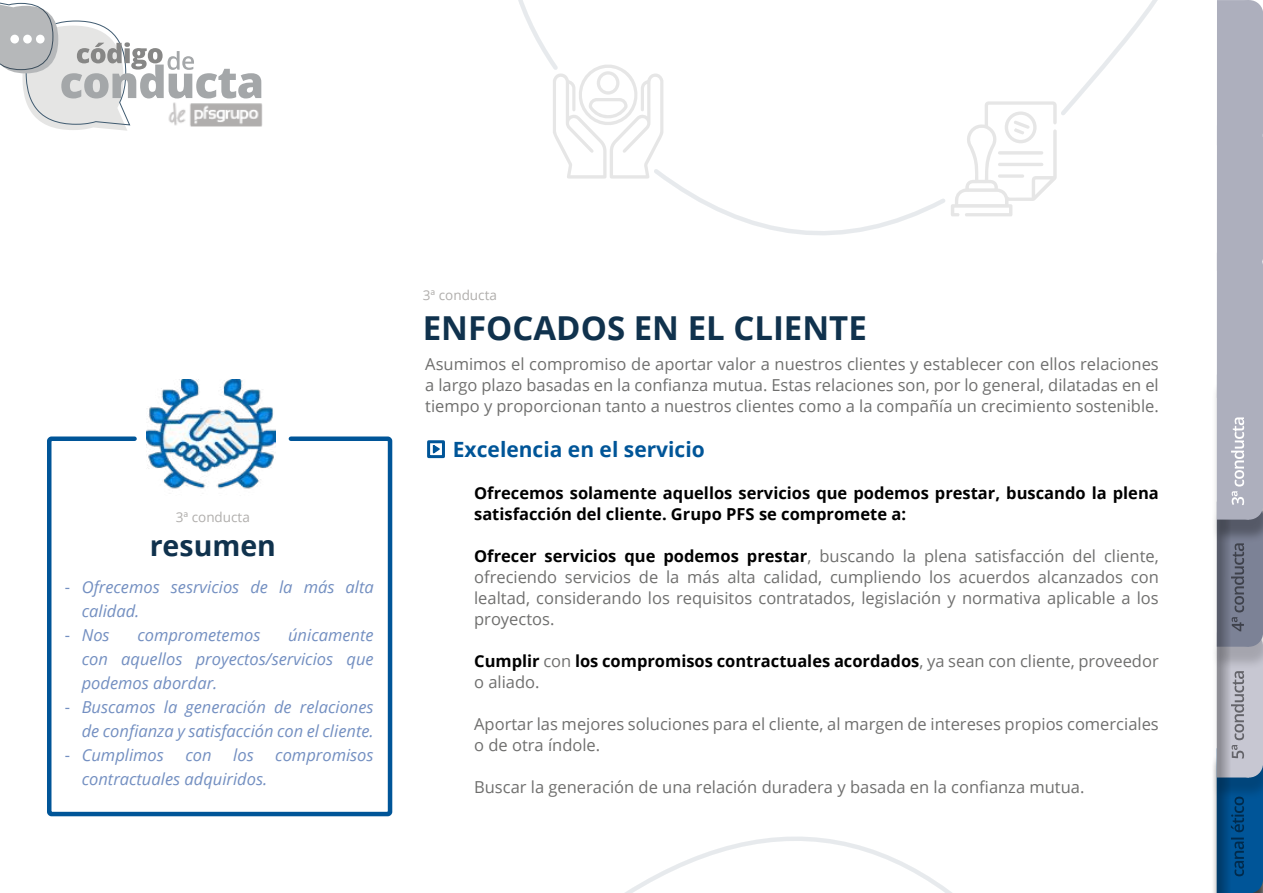
<style>
.page{position:relative;width:1263px;height:893px;background:#fff}
.page>*{position:absolute;margin:0;border:0;box-sizing:border-box;transform-origin:0 0}
.t1{font:700 33px "Open Sans";color:#10324d}
.t2{font:700 28.5px "Open Sans";color:#10324d}
.t3{font:700 21px "Open Sans";color:#005598}
.t4{font:16.5px/21px "Open Sans";color:#6f6f6e;text-align:justify}
.t5{font:italic 16.5px/24px "Open Sans";color:#738fc1}
.t6{font:700 16.5px/21px "Open Sans";color:#000}
.t7{font:13.5px "Open Sans";color:#b0aeac}
.s1{font-style:normal}
.s2{font-weight:700;color:#000}
.s3{font-weight:400;color:#6f6f6e}
</style>
<div class="page">
<div style="left:47px;top:436px;width:345px;height:380px;border:4px solid #005598;border-radius:2px"></div>
<div style="left:1212px;top:638px;width:51px;height:162px;background:#000;opacity:.19"></div>
<div style="left:1226px;top:646px;width:37px;height:118px;background:#c7c7d2"></div>
<div style="left:1217px;top:632px;width:32px;height:145px;background:#c7c7d2"></div>
<div style="left:1235px;top:750px;width:28px;height:27px;background:#c7c7d2;border-radius:50%"></div>
<div style="left:1212px;top:507px;width:51px;height:162px;background:#000;opacity:.17"></div>
<div style="left:1226px;top:515px;width:37px;height:118px;background:#7c8296"></div>
<div style="left:1217px;top:502px;width:32px;height:145px;background:#7c8296"></div>
<div style="left:1235px;top:619px;width:28px;height:28px;background:#7c8296;border-radius:50%"></div>
<svg style="left:1231px;top:671px;width:13px;height:87px"></svg>
<div style="left:1212px;top:380px;width:51px;height:162px;background:#000;opacity:.31"></div>
<div style="left:1226px;top:388px;width:37px;height:118px;background:#adafbd"></div>
<div style="left:1217px;top:375px;width:32px;height:145px;background:#adafbd"></div>
<div style="left:1235px;top:492px;width:28px;height:28px;background:#adafbd;border-radius:50%"></div>
<div style="left:1226px;top:267px;width:37px;height:117px;background:#adafbd"></div>
<div style="left:1217px;top:253px;width:32px;height:145px;background:#adafbd"></div>
<div style="left:1235px;top:253px;width:28px;height:28px;background:#adafbd;border-radius:50%"></div>
<div style="left:1235px;top:370px;width:28px;height:28px;background:#adafbd;border-radius:50%"></div>
<div style="left:1226px;top:139px;width:37px;height:118px;background:#adafbd"></div>
<div style="left:1217px;top:126px;width:32px;height:145px;background:#adafbd"></div>
<div style="left:1235px;top:126px;width:28px;height:27px;background:#adafbd;border-radius:50%"></div>
<div style="left:1235px;top:243px;width:28px;height:28px;background:#adafbd;border-radius:50%"></div>
<svg style="left:1217px;top:520px;width:14px;height:273px"></svg>
<svg style="left:1231px;top:417px;width:13px;height:88px"></svg>
<svg style="left:1231px;top:543px;width:13px;height:88px"></svg>
<div style="left:1217px;top:0;width:32px;height:145px;background:#adafbd"></div>
<div style="left:1235px;top:117px;width:28px;height:28px;background:#adafbd;border-radius:50%"></div>
<img style="left:147px;top:379px;width:128px;height:110px">
<div style="left:427px;top:440px;width:18px;height:18px;border:3px solid #005598"></div>
<svg style="left:431px;top:444px;width:11px;height:12px"></svg>
<svg style="left:518px;top:0;width:745px;height:119px"></svg>
<svg style="left:553px;top:65px;width:504px;height:170px"></svg>
<svg style="left:347px;top:793px;width:916px;height:100px"></svg>
<svg style="left:0;top:2px;width:261px;height:129px"></svg>
<img style="left:165px;top:100px;width:98px;height:31px">
<p class="t7" style="left:176px;top:507px;width:76px">3ª conducta</p>
<h2 class="t2" style="left:150px;top:525px;width:128px">resumen</h2>
<p class="t5" style="left:82px;top:575px;width:293px;text-indent:-17px"><span class="s1">-</span> Ofrecemos sesrvicios de la más alta calidad.</p>
<p class="t5" style="left:65px;top:623px;width:46px"><span class="s1">-</span> Nos</p>
<p class="t5" style="left:137px;top:623px;width:125px">comprometemos</p>
<p class="t5" style="left:82px;top:623px;width:293px;text-align:justify;text-indent:206px">únicamente con aquellos proyectos/servicios que podemos abordar.</p>
<p class="t5" style="left:65px;top:695px;width:310px;text-align:right"><span class="s1">-</span> Buscamos la generación de relaciones de confianza y satisfacción con el cliente.</p>
<p class="t5" style="left:65px;top:743px;width:101px"><span class="s1">-</span> Cumplimos</p>
<p class="t5" style="left:185px;top:743px;width:28px">con</p>
<p class="t5" style="left:233px;top:743px;width:22px">los</p>
<p class="t5" style="left:275px;top:743px;width:100px">compromisos</p>
<p class="t5" style="left:82px;top:767px;width:187px">contractuales adquiridos.</p>
<p class="t7" style="left:423px;top:286px;width:76px">3ª conducta</p>
<h1 class="t1" style="left:423px;top:305px;width:446px">ENFOCADOS EN EL CLIENTE</h1>
<p class="t4" style="left:425px;top:353px;width:735px">Asumimos el compromiso de aportar valor a nuestros clientes y establecer con ellos relaciones a largo plazo basadas en la confianza mutua. Estas relaciones son, por lo general, dilatadas en el tiempo y proporcionan tanto a nuestros clientes como a la compañía un crecimiento sostenible.</p>
<p class="t3" style="left:453px;top:435px;width:253px">Excelencia en el servicio</p>
<p class="t6" style="left:474px;top:482px;width:686px">Ofrecemos solamente aquellos servicios que podemos prestar, buscando la plena satisfacción del cliente. Grupo PFS se compromete a:</p>
<p class="t4" style="left:474px;top:545px;width:686px"><span class="s2">Ofrecer servicios que podemos prestar</span>, buscando la plena satisfacción del cliente, ofreciendo servicios de la más alta calidad, cumpliendo los acuerdos alcanzados con lealtad, considerando los requisitos contratados, legislación y normativa aplicable a los proyectos.</p>
<p class="t6" style="left:474px;top:650px;width:686px">Cumplir <span class="s3">con</span> los compromisos contractuales acordados<span class="s3">, ya sean con cliente, proveedor o aliado.</span></p>
<p class="t4" style="left:474px;top:713px;width:686px">Aportar las mejores soluciones para el cliente, al margen de intereses propios comerciales o de otra índole.</p>
<p class="t4" style="left:474px;top:776px;width:612px">Buscar la generación de una relación duradera y basada en la confianza mutua.</p>
</div>
